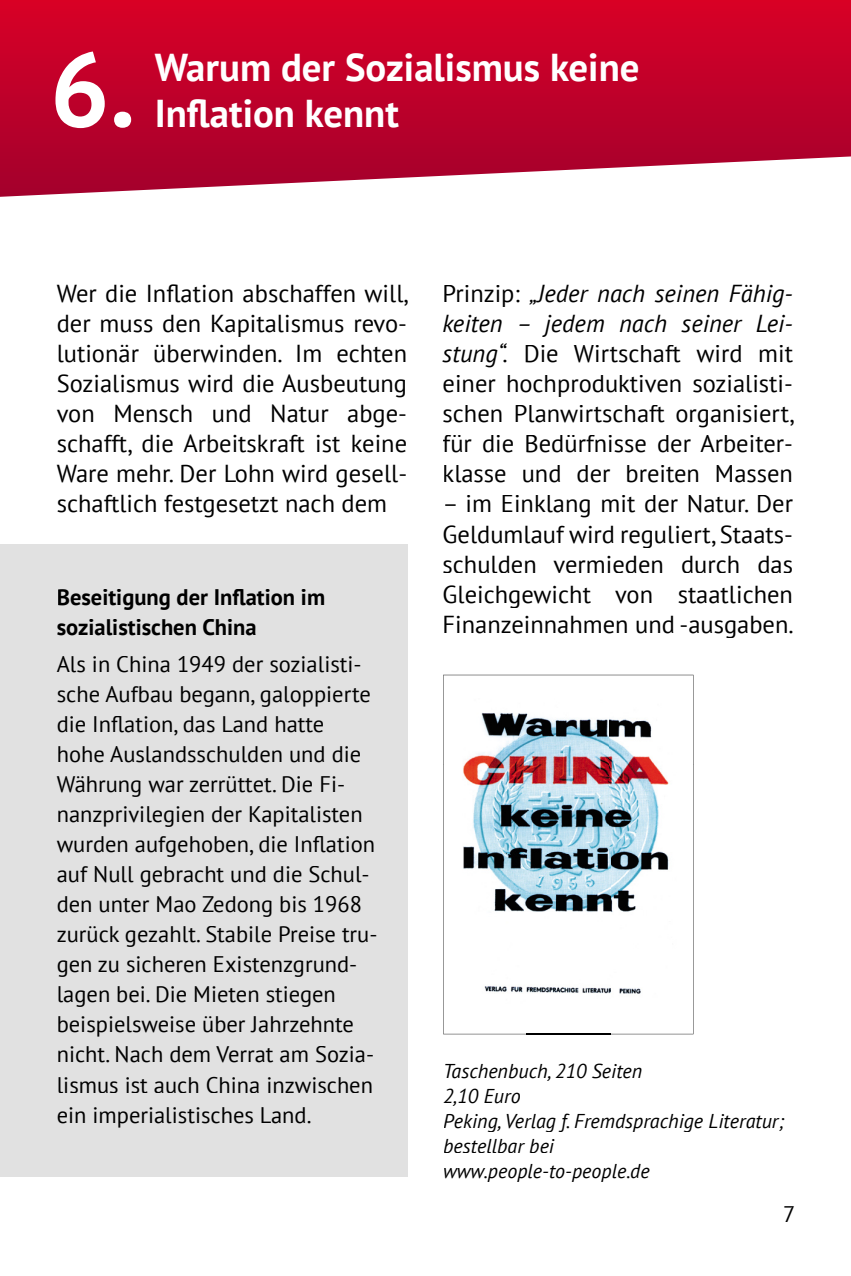
<style>
.page{position:relative;width:851px;height:1276px;background:#fff}
.page>*{position:absolute;margin:0;border:0;box-sizing:border-box;transform-origin:0 0}
.t1{font:700 105.25px "PT Sans";color:#fff}
.t2{font:700 38.75px/46.5px "PT Sans";color:#fff}
.t3{font:24.5px/30px "PT Sans";color:#000;text-align:justify}
.t4{font:22.5px/30px "PT Sans";color:#000}
.t5{font:700 22.5px/30px "PT Sans";color:#000}
.t6{font:italic 20px/25px "PT Sans";color:#000}
.s1{font-style:italic}
</style>
<div class="page">
<svg style="left:0;top:0;width:850px;height:197px;background:#c61a3f"></svg>
<svg style="left:526px;top:765px;width:83px;height:269px"></svg>
<img style="left:443px;top:675px;width:250px;height:90px">
<img style="left:443px;top:764px;width:83px;height:270px">
<img style="left:609px;top:764px;width:84px;height:270px">
<img style="left:526px;top:1034px;width:84px;height:1px">
<div style="left:0;top:544px;width:407px;height:632px;background:#e1e1e1"></div>
<h1 class="t1" style="left:50px;top:20px;width:87px">6.</h1>
<h2 class="t2" style="left:155px;top:43px;width:486px">Warum der Sozialismus keine<br>Inflation kennt</h2>
<p class="t3" style="left:57px;top:278px;width:354px">Wer die Inflation abschaffen will, der muss den Kapitalismus revo&shy;lutionär überwinden. Im echten Sozialismus wird die Ausbeutung von Mensch und Natur abge&shy;schafft, die Arbeitskraft ist keine Ware mehr. Der Lohn wird gesell&shy;schaftlich festgesetzt nach dem</p>
<p class="t3" style="left:442px;top:278px;width:354px">Prinzip: <span class="s1">„Jeder nach seinen Fähig&shy;keiten – jedem nach seiner Lei&shy;stung“.</span> Die Wirtschaft wird mit einer hochproduktiven sozialisti&shy;schen Planwirtschaft organisiert, für die Bedürfnisse der Arbeiter&shy;klasse und der breiten Massen</p>
<p class="t3" style="left:442px;top:488px;width:352px">– im Einklang mit der Natur. Der Geldumlauf wird reguliert, Staats&shy;schulden vermieden durch das Gleichgewicht von staatlichen Finanzeinnahmen und -ausgaben.</p>
<p class="t5" style="left:57px;top:582px;width:270px">Beseitigung der Inflation im sozialistischen China</p>
<p class="t4" style="left:57px;top:649px;width:322px">Als in China 1949 der sozialisti&shy;sche Aufbau begann, galoppierte die Inflation, das Land hatte hohe Auslandsschulden und die<br>Währung war zerrüttet. Die Fi&shy;nanzprivilegien der Kapitalisten wurden aufgehoben, die Inflation auf Null gebracht und die Schul&shy;den unter Mao Zedong bis 1968 zurück gezahlt. Stabile Preise tru&shy;gen zu sicheren Existenzgrund&shy;lagen bei. Die Mieten stiegen beispielsweise über Jahrzehnte nicht. Nach dem Verrat am Sozia&shy;lismus ist auch China inzwischen ein imperialistisches Land.</p>
<p class="t6" style="left:443px;top:1057px;width:342px">Taschenbuch, 210 Seiten<br>2,10 Euro<br>Peking, Verlag f. Fremdsprachige Literatur; bestellbar bei<br>www.people-to-people.de</p>
<p class="t4" style="left:783px;top:1198px;width:14px">7</p>
</div>
